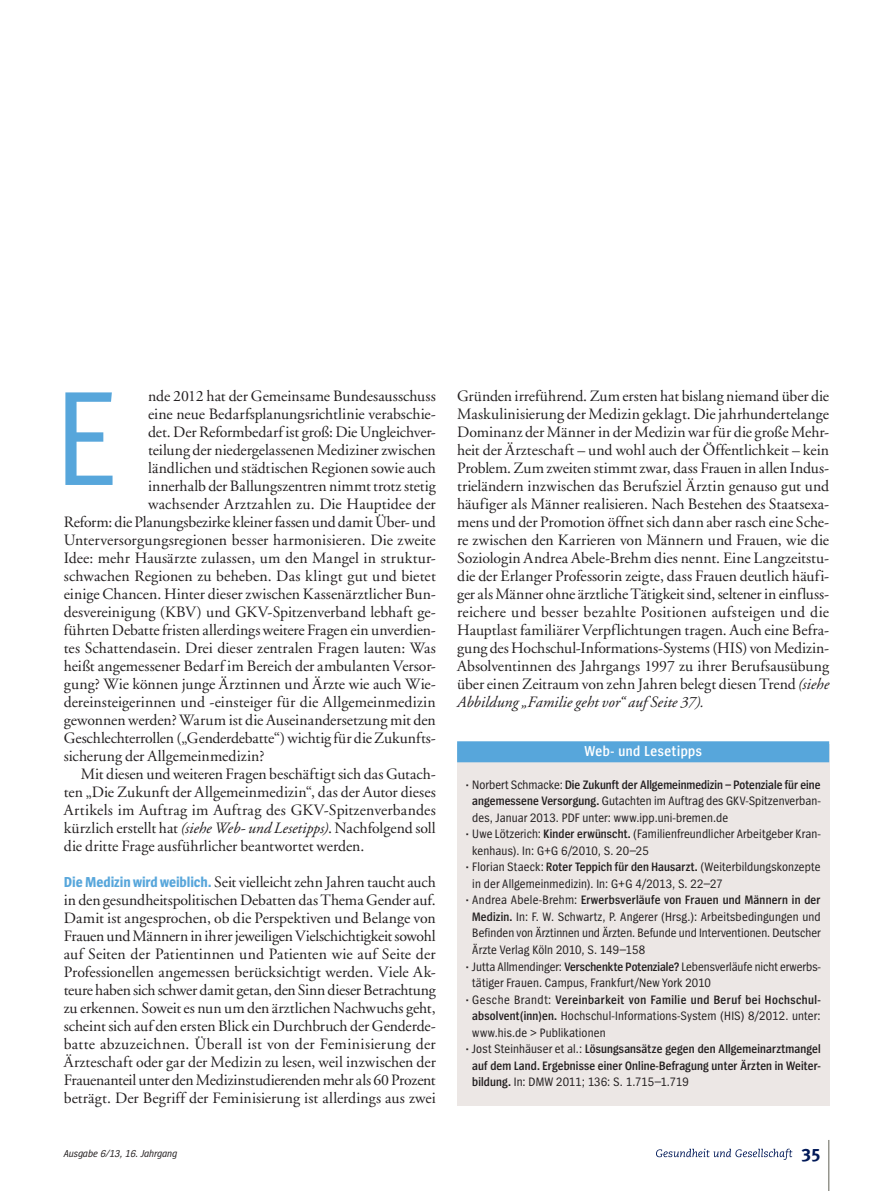
<style>
.page{position:relative;width:893px;height:1191px;background:#fff}
.page>*{position:absolute;margin:0;border:0;box-sizing:border-box;transform-origin:0 0}
.t1{font:139.5px "Spiegel Cd";color:#57a6db}
.Thema_Fließ_oE{font:15.75px/18px "GG Garamond";color:#231f20;text-align:justify}
.Thema_Fließ_mE{font:15.75px/18px "GG Garamond";color:#231f20;text-align:justify}
.allg-Box_Balken_Blau{font:600 15px "Spiegel Cd";letter-spacing:.035em;color:#fff}
.allg-Box_Copy_8_5_11{font:12.75px/16.5px "Spiegel Cd";letter-spacing:.01em;color:#231f20;text-align:justify}
.allg-Box_Copy_8_5_11-2{font:600 12.75px/16.5px "Spiegel Cd";letter-spacing:.01em;color:#231f20;text-align:justify}
.t2{font:italic 10.5px "Spiegel Cd";color:#231f20}
.s1{font-style:italic}
.s2{font-family:"Spiegel Cd";font-weight:700;font-size:15px;color:#57a6db}
.s3{font-weight:600}
.s4{font-weight:400}
</style>
<div class="page">
<hr style="left:828px;top:1140px;width:1px;height:51px;background:#606155">
<svg style="left:656px;top:1148px;width:136px;height:11px"></svg>
<div style="left:457px;top:744px;width:372px;height:362px;background:#ece7e5"></div>
<div style="left:457px;top:741px;width:372px;height:21px;background:#57a6db"></div>
<p class="Thema_Fließ_oE" style="left:148px;top:387px;width:289px">nde 2012 hat der Gemeinsame Bundesausschuss</p>
<p class="Thema_Fließ_oE" style="left:148px;top:405px;width:289px">eine neue Bedarfsplanungsrichtlinie verabschie-</p>
<p class="Thema_Fließ_oE" style="left:148px;top:423px;width:289px">det. Der Reformbedarf ist groß: Die Ungleichver-</p>
<p class="Thema_Fließ_oE" style="left:148px;top:441px;width:289px">teilung der niedergelassenen Mediziner zwischen</p>
<p class="Thema_Fließ_oE" style="left:148px;top:459px;width:289px">ländlichen und städtischen Regionen sowie auch</p>
<p class="Thema_Fließ_oE" style="left:148px;top:477px;width:289px">innerhalb der Ballungszentren nimmt trotz stetig</p>
<p class="Thema_Fließ_oE" style="left:148px;top:495px;width:289px">wachsender Arztzahlen zu. Die Hauptidee der</p>
<p class="Thema_Fließ_oE" style="left:64px;top:513px;width:373px">Reform: die Planungsbezirke kleiner fassen und damit Über- und</p>
<p class="Thema_Fließ_oE" style="left:64px;top:531px;width:373px">Unterversorgungsregionen besser harmonisieren. Die zweite</p>
<p class="Thema_Fließ_oE" style="left:64px;top:549px;width:374px">Idee: mehr Hausärzte zulassen, um den Mangel in struktur-</p>
<p class="Thema_Fließ_oE" style="left:64px;top:567px;width:374px">schwachen Regionen zu beheben. Das klingt gut und bietet</p>
<p class="Thema_Fließ_oE" style="left:64px;top:585px;width:374px">einige Chancen. Hinter dieser zwischen Kassenärztlicher Bun-</p>
<p class="Thema_Fließ_oE" style="left:64px;top:603px;width:374px">desvereinigung (KBV) und GKV-Spitzenverband lebhaft ge-</p>
<p class="Thema_Fließ_oE" style="left:64px;top:621px;width:374px">führten Debatte fristen allerdings weitere Fragen ein unverdien-</p>
<p class="Thema_Fließ_oE" style="left:64px;top:639px;width:374px">tes Schattendasein. Drei dieser zentralen Fragen lauten: Was</p>
<p class="Thema_Fließ_oE" style="left:64px;top:657px;width:374px">heißt angemessener Bedarf im Bereich der ambulanten Versor-</p>
<p class="Thema_Fließ_oE" style="left:64px;top:675px;width:374px">gung? Wie können junge Ärztinnen und Ärzte wie auch Wie-</p>
<p class="Thema_Fließ_oE" style="left:64px;top:693px;width:373px">dereinsteigerinnen und -einsteiger für die Allgemeinmedizin</p>
<p class="Thema_Fließ_oE" style="left:64px;top:711px;width:374px">gewonnen werden? Warum ist die Auseinandersetzung mit den</p>
<p class="Thema_Fließ_oE" style="left:64px;top:729px;width:374px">Geschlechterrollen („Genderdebatte“) wichtig für die Zukunfts-</p>
<p class="Thema_Fließ_oE" style="left:64px;top:747px;width:202px">sicherung der Allgemeinmedizin?</p>
<p class="Thema_Fließ_mE" style="left:64px;top:765px;width:374px;text-indent:17px">Mit diesen und weiteren Fragen beschäftigt sich das Gutach&shy;ten „Die Zukunft der Allgemeinmedizin“, das der Autor dieses Artikels im Auftrag im Auftrag des GKV-Spitzenverbandes kürzlich erstellt hat <span class="s1">(siehe Web- und Lesetipps)</span>. Nachfolgend soll die dritte Frage ausführlicher beantwortet werden.</p>
<p class="Thema_Fließ_oE" style="left:64px;top:873px;width:374px"><span class="s2">Die Medizin wird weiblich.</span> Seit vielleicht zehn Jahren taucht auch in den gesundheitspolitischen Debatten das Thema Gender auf.<br>Damit ist angesprochen, ob die Perspektiven und Belange von Frauen und Männern in ihrer jeweiligen Vielschichtigkeit sowohl auf Seiten der Patientinnen und Patienten wie auf Seite der Professionellen angemessen berücksichtigt werden. Viele Ak&shy;teure haben sich schwer damit getan, den Sinn dieser Betrachtung zu erkennen. Soweit es nun um den ärztlichen Nachwuchs geht, scheint sich auf den ersten Blick ein Durchbruch der Genderde&shy;batte abzuzeichnen. Überall ist von der Feminisierung der Ärzteschaft oder gar der Medizin zu lesen, weil inzwischen der Frauenanteil unter den Medizinstudierenden mehr als 60 Prozent beträgt. Der Begriff der Feminisierung ist allerdings aus zwei</p>
<p class="t1" style="left:56px;top:369px;width:61px">E</p>
<p class="t2" style="left:64px;top:1148px;width:115px">Ausgabe 6/13, 16. Jahrgang</p>
<p class="Thema_Fließ_oE" style="left:457px;top:387px;width:374px">Gründen irreführend. Zum ersten hat bislang niemand über die Maskulinisierung der Medizin geklagt. Die jahrhundertelange Dominanz der Männer in der Medizin war für die große Mehr&shy;heit der Ärzteschaft – und wohl auch der Öffentlichkeit – kein Problem. Zum zweiten stimmt zwar, dass Frauen in allen Indus&shy;trieländern inzwischen das Berufsziel Ärztin genauso gut und häufiger als Männer realisieren. Nach Bestehen des Staatsexa&shy;mens und der Promotion öffnet sich dann aber rasch eine Sche&shy;re zwischen den Karrieren von Männern und Frauen, wie die Soziologin Andrea Abele-Brehm dies nennt. Eine Langzeitstu&shy;die der Erlanger Professorin zeigte, dass Frauen deutlich häufi&shy;ger als Männer ohne ärztliche Tätigkeit sind, seltener in einfluss&shy;reichere und besser bezahlte Positionen aufsteigen und die Hauptlast familiärer Verpflichtungen tragen. Auch eine Befra&shy;gung des Hochschul-Informations-Systems (HIS) von Medizin-Absolventinnen des Jahrgangs 1997 zu ihrer Berufsausübung über einen Zeitraum von zehn Jahren belegt diesen Trend <span class="s1">(siehe Abbildung „Familie geht vor“ auf Seite 37).</span></p>
<p class="allg-Box_Balken_Blau" style="left:584px;top:743px;width:119px">Web- und Lesetipps</p>
<p class="allg-Box_Copy_8_5_11" style="left:472px;top:777px;width:350px;text-indent:-7px"><span class="s3">·</span> Norbert Schmacke: <span class="s3">Die Zukunft der Allgemeinmedizin – Potenziale für eine angemessene Versorgung.</span> Gutachten im Auftrag des GKV-Spitzenverban&shy;des, Januar 2013. PDF unter: www.ipp.uni-bremen.de</p>
<p class="allg-Box_Copy_8_5_11" style="left:472px;top:826px;width:350px;text-indent:-7px"><span class="s3">·</span> Uwe Lötzerich: <span class="s3">Kinder erwünscht.</span> (Familienfreundlicher Arbeitgeber Kran&shy;kenhaus). In: G+G 6/2010, S. 20–25</p>
<p class="allg-Box_Copy_8_5_11" style="left:472px;top:859px;width:350px;text-indent:-7px"><span class="s3">·</span> Florian Staeck: <span class="s3">Roter Teppich für den Hausarzt.</span> (Weiterbildungskonzepte in der Allgemeinmedizin). In: G+G 4/2013, S. 22–27</p>
<p class="allg-Box_Copy_8_5_11" style="left:472px;top:892px;width:350px;text-indent:-7px"><span class="s3">·</span> Andrea Abele-Brehm: <span class="s3">Erwerbsverläufe von Frauen und Männern in der Medizin.</span> In: F. W. Schwartz, P. Angerer (Hrsg.): Arbeitsbedingungen und Befinden von Ärztinnen und Ärzten. Befunde und Interventionen. Deutscher Ärzte Verlag Köln 2010, S. 149–158</p>
<p class="allg-Box_Copy_8_5_11" style="left:472px;top:958px;width:350px;text-indent:-7px"><span class="s3">·</span> Jutta Allmendinger: <span class="s3">Verschenkte Potenziale?</span> Lebensverläufe nicht erwerbs&shy;tätiger Frauen. Campus, Frankfurt/New York 2010</p>
<p class="allg-Box_Copy_8_5_11" style="left:472px;top:991px;width:350px;text-indent:-7px"><span class="s3">·</span> Gesche Brandt: <span class="s3">Vereinbarkeit von Familie und Beruf bei Hochschul&shy;absolvent(inn)en.</span> Hochschul-Informations-System (HIS) 8/2012. unter: www.his.de &gt; Publikationen</p>
<p class="allg-Box_Copy_8_5_11-2" style="left:472px;top:1041px;width:350px;text-indent:-7px">· <span class="s4">Jost Steinhäuser et al.:</span> Lösungsansätze gegen den Allgemeinarztmangel auf dem Land. Ergebnisse einer Online-Befragung unter Ärzten in Weiter&shy;bildung. <span class="s4">In: DMW 2011; 136: S. 1.715–1.719</span></p>
</div>
